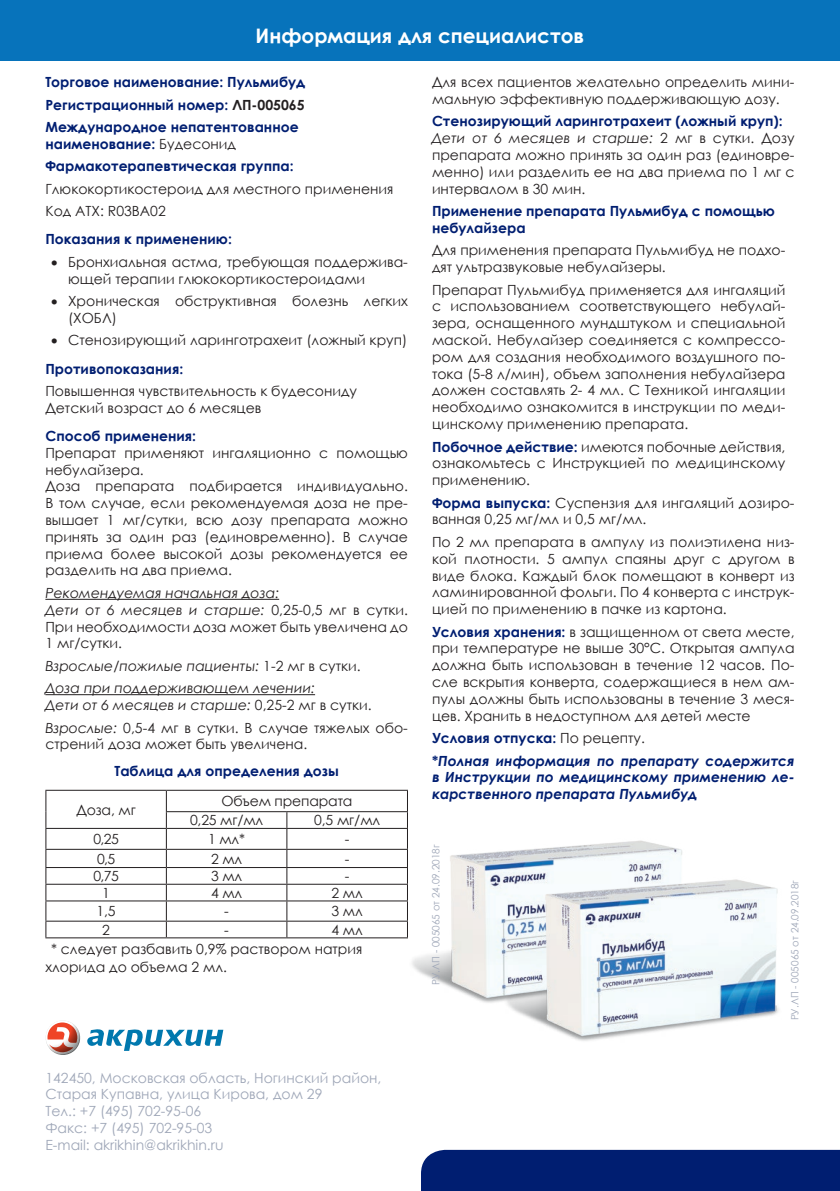
<style>
.page{position:relative;width:840px;height:1191px;background:#fff}
.page>*{position:absolute;margin:0;border:0;box-sizing:border-box;transform-origin:0 0}
.Body_Text_3{font:700 20px "Century Gothic";color:#fff}
.t1{font:14px/16.8px "Century Gothic";color:#231f20}
.Style6{font:700 14px/16.8px "Century Gothic";color:#001e71}
.t2{font:14px/16.8px "Century Gothic";color:#9fa7b8}
.t3{font:italic 14px "Century Gothic";color:#231f20}
.Style6-2{font:italic 700 14px/16.8px "Century Gothic";color:#001e71;text-align:justify}
.Body_Text_3-2{font:700 14px "Century Gothic";color:#001e71}
.Style16{font:700 14px "Century Gothic";color:#001e71}
.t4{font:10px "Century Gothic";color:#9fa7b8}
.s1{color:#231f20}
.s2{font-weight:400;color:#231f20}
.s3{font-style:italic}
.s4{font-style:normal}
.s5{font-weight:700;color:#001e71}
</style>
<div class="page">
<div style="left:0;top:0;width:839px;height:60px;background:#0773bb"></div>
<hr style="left:45px;top:599px;width:234px;height:1px;background:#231f20">
<hr style="left:45px;top:694px;width:270px;height:1px;background:#231f20">
<hr style="left:45px;top:789px;width:121px;height:1px;background:#231f20">
<hr style="left:166px;top:789px;width:121px;height:1px;background:#231f20">
<hr style="left:287px;top:789px;width:121px;height:1px;background:#231f20">
<hr style="left:166px;top:811px;width:121px;height:1px;background:#231f20">
<hr style="left:287px;top:811px;width:121px;height:1px;background:#231f20">
<hr style="left:45px;top:828px;width:121px;height:1px;background:#231f20">
<hr style="left:166px;top:828px;width:121px;height:1px;background:#231f20">
<hr style="left:287px;top:828px;width:121px;height:1px;background:#231f20">
<hr style="left:45px;top:849px;width:121px;height:1px;background:#231f20">
<hr style="left:166px;top:849px;width:121px;height:1px;background:#231f20">
<hr style="left:287px;top:849px;width:121px;height:1px;background:#231f20">
<hr style="left:45px;top:867px;width:121px;height:1px;background:#231f20">
<hr style="left:166px;top:867px;width:121px;height:1px;background:#231f20">
<hr style="left:287px;top:867px;width:121px;height:1px;background:#231f20">
<hr style="left:45px;top:883px;width:121px;height:1px;background:#231f20">
<hr style="left:166px;top:883px;width:121px;height:1px;background:#231f20">
<hr style="left:287px;top:883px;width:121px;height:1px;background:#231f20">
<hr style="left:45px;top:900px;width:121px;height:1px;background:#231f20">
<hr style="left:166px;top:900px;width:121px;height:1px;background:#231f20">
<hr style="left:287px;top:900px;width:121px;height:1px;background:#231f20">
<hr style="left:45px;top:920px;width:121px;height:1px;background:#231f20">
<hr style="left:166px;top:920px;width:121px;height:1px;background:#231f20">
<hr style="left:287px;top:920px;width:121px;height:1px;background:#231f20">
<hr style="left:45px;top:937px;width:121px;height:1px;background:#231f20">
<hr style="left:166px;top:937px;width:121px;height:1px;background:#231f20">
<hr style="left:287px;top:937px;width:121px;height:1px;background:#231f20">
<svg style="left:45px;top:790px;width:1px;height:147px"></svg>
<svg style="left:166px;top:790px;width:1px;height:147px"></svg>
<svg style="left:286px;top:812px;width:1px;height:125px"></svg>
<svg style="left:407px;top:790px;width:1px;height:25px"></svg>
<img style="left:357px;top:815px;width:325px;height:173px">
<img style="left:452px;top:853px;width:327px;height:188px">
<svg style="left:45px;top:1020px;width:179px;height:35px"></svg>
<div style="left:421px;top:1149px;width:418px;height:42px;background:#001e71"></div>
<p class="Body_Text_3" style="left:255px;top:21px;width:330px">Информация для специалистов</p>
<p class="Body_Text_3-2" style="left:45px;top:71px;width:261px">Торговое наименование: Пульмибуд</p>
<p class="Style6" style="left:45px;top:95px;width:260px">Регистрационный номер: <span class="s1">ЛП-005065</span></p>
<p class="Style6" style="left:45px;top:118px;width:255px">Международное непатентованное наименование: <span class="s2">Будесонид</span></p>
<p class="Style6" style="left:45px;top:157px;width:249px">Фармакотерапевтическая группа:</p>
<p class="t1" style="left:45px;top:180px;width:349px">Глюкокортикостероид для местного применения</p>
<p class="t1" style="left:45px;top:203px;width:122px">Код АТХ: R03BA02</p>
<p class="Style6" style="left:45px;top:230px;width:188px">Показания к применению:</p>
<p class="t1" style="left:68px;top:253px;width:341px;text-indent:-17px">• Бронхиальная астма, требующая поддержива&shy;ющей терапии глюкокортикостероидами</p>
<p class="t1" style="left:68px;top:292px;width:341px;text-indent:-17px">• Хроническая обструктивная болезнь легких (ХОБЛ)</p>
<p class="t1" style="left:51px;top:332px;width:357px">• Стенозирующий ларинготрахеит (ложный круп)</p>
<p class="Style6" style="left:45px;top:359px;width:139px">Противопоказания:</p>
<p class="t1" style="left:45px;top:382px;width:313px">Повышенная чувствительность к будесониду</p>
<p class="t1" style="left:45px;top:399px;width:217px">Детский возраст до 6 месяцев</p>
<p class="Style6" style="left:45px;top:427px;width:152px">Способ применения:</p>
<p class="t1" style="left:45px;top:444px;width:364px">Препарат применяют ингаляционно с помощью небулайзера.</p>
<p class="t1" style="left:45px;top:478px;width:364px;text-align:justify">Доза препарата подбирается индивидуально.<br>В том случае, если рекомендуемая доза не пре&shy;вышает 1 мг/сутки, всю дозу препарата можно принять за один раз (единовременно). В случае приема более высокой дозы рекомендуется ее разделить на два приема.</p>
<p class="t3" style="left:45px;top:583px;width:235px">Рекомендуемая начальная доза:</p>
<p class="t1" style="left:45px;top:601px;width:364px;text-align:justify"><span class="s3">Дети от 6 месяцев и старше:</span> 0,25-0,5 мг в сутки.<br>При необходимости доза может быть увеличена до 1 мг/сутки.</p>
<p class="t3" style="left:45px;top:656px;width:316px">Взрослые/пожилые пациенты: <span class="s4">1-2 мг в сутки.</span></p>
<p class="t3" style="left:45px;top:678px;width:271px">Доза при поддерживающем лечении:</p>
<p class="t3" style="left:45px;top:695px;width:327px">Дети от 6 месяцев и старше: <span class="s4">0,25-2 мг в сутки.</span></p>
<p class="t1" style="left:45px;top:719px;width:364px"><span class="s3">Взрослые:</span> 0,5-4 мг в сутки. В случае тяжелых обо&shy;стрений доза может быть увеличена.</p>
<p class="Style6" style="left:114px;top:762px;width:226px">Таблица для определения дозы</p>
<p class="t1" style="left:76px;top:801px;width:61px">Доза, мг</p>
<p class="t1" style="left:221px;top:792px;width:132px">Объем препарата</p>
<p class="t1" style="left:190px;top:811px;width:75px">0,25 мг/мл</p>
<p class="t1" style="left:314px;top:811px;width:68px">0,5 мг/мл</p>
<p class="t1" style="left:93px;top:830px;width:27px">0,25</p>
<p class="t1" style="left:208px;top:830px;width:39px">1 мл*</p>
<p class="t1" style="left:344px;top:830px;width:6px">-</p>
<p class="t1" style="left:97px;top:850px;width:19px">0,5</p>
<p class="t1" style="left:211px;top:850px;width:33px">2 мл</p>
<p class="t1" style="left:344px;top:850px;width:6px">-</p>
<p class="t1" style="left:93px;top:867px;width:27px">0,75</p>
<p class="t1" style="left:211px;top:867px;width:33px">3 мл</p>
<p class="t1" style="left:344px;top:867px;width:6px">-</p>
<p class="t1" style="left:102px;top:884px;width:9px">1</p>
<p class="t1" style="left:211px;top:884px;width:33px">4 мл</p>
<p class="t1" style="left:331px;top:884px;width:33px">2 мл</p>
<p class="t1" style="left:96px;top:902px;width:21px">1,5</p>
<p class="t1" style="left:224px;top:902px;width:6px">-</p>
<p class="t1" style="left:331px;top:902px;width:33px">3 мл</p>
<p class="t1" style="left:102px;top:921px;width:9px">2</p>
<p class="t1" style="left:224px;top:921px;width:6px">-</p>
<p class="t1" style="left:331px;top:921px;width:33px">4 мл</p>
<p class="t1" style="left:45px;top:939px;width:318px;line-height:18px;text-indent:6px">* следует разбавить 0,9% раствором натрия хлорида до объема 2 мл.</p>
<p class="t2" style="left:45px;top:1069px;width:337px">142450, Московская область, Ногинский район,<br>Старая Купавна, улица Кирова, дом 29</p>
<p class="t2" style="left:45px;top:1102px;width:179px">Тел.: +7 (495) 702-95-06<br>Факс: +7 (495) 702-95-03<br>E-mail: akrikhin@akrikhin.ru</p>
<p class="t1" style="left:432px;top:73px;width:364px">Для всех пациентов желательно определить мини&shy;мальную эффективную поддерживающую дозу.</p>
<p class="Style6" style="left:432px;top:112px;width:352px">Стенозирующий ларинготрахеит (ложный круп):</p>
<p class="t1" style="left:432px;top:129px;width:364px;text-align:justify"><span class="s3">Дети от 6 месяцев и старше:</span> 2 мг в сутки. Дозу препарата можно принять за один раз (единовре&shy;менно) или разделить ее на два приема по 1 мг с интервалом в 30 мин.</p>
<p class="Style6" style="left:432px;top:202px;width:344px">Применение препарата Пульмибуд с помощью небулайзера</p>
<p class="t1" style="left:432px;top:242px;width:355px">Для применения препарата Пульмибуд не подхо&shy;дят ультразвуковые небулайзеры.</p>
<p class="t1" style="left:432px;top:281px;width:355px;text-align:justify">Препарат Пульмибуд применяется для ингаляций с использованием соответствующего небулай&shy;зера, оснащенного мундштуком и специальной маской. Небулайзер соединяется с компрессо&shy;ром для создания необходимого воздушного по&shy;тока (5-8 л/мин), объем заполнения небулайзера должен составлять 2- 4 мл. С Техникой ингаляции необходимо ознакомится в инструкции по меди&shy;цинскому применению препарата.</p>
<p class="t1" style="left:432px;top:438px;width:355px;text-align:justify"><span class="s5">Побочное действие:</span> имеются побочные действия, ознакомьтесь с Инструкцией по медицинскому применению.</p>
<p class="t1" style="left:432px;top:494px;width:364px"><span class="s5">Форма выпуска:</span> Суспензия для ингаляций дозиро&shy;ванная 0,25 мг/мл и 0,5 мг/мл.</p>
<p class="t1" style="left:432px;top:533px;width:364px;text-align:justify">По 2 мл препарата в ампулу из полиэтилена низ&shy;кой плотности. 5 ампул спаяны друг с другом в виде блока. Каждый блок помещают в конверт из ламинированной фольги. По 4 конверта с инструк&shy;цией по применению в пачке из картона.</p>
<p class="t1" style="left:432px;top:623px;width:364px;text-align:justify"><span class="s5">Условия хранения:</span> в защищенном от света месте, при температуре не выше 30°С. Открытая ампула должна быть использован в течение 12 часов. По&shy;сле вскрытия конверта, содержащиеся в нем ам&shy;пулы должны быть использованы в течение 3 меся&shy;цев. Хранить в недоступном для детей месте</p>
<p class="Style16" style="left:432px;top:727px;width:214px">Условия отпуска: <span class="s2">По рецепту.</span></p>
<p class="Style6-2" style="left:432px;top:751px;width:364px"><span class="s4">*</span>Полная информация по препарату содержится в Инструкции по медицинскому применению ле&shy;карственного препарата Пульмибуд</p>
<p class="t4" style="left:428px;top:985px;width:142px;rotate:-90deg">РУ.ЛП - 005065 от 24.09.2018г</p>
<p class="t4" style="left:787px;top:1020px;width:142px;rotate:-90deg">РУ.ЛП - 005065 от 24.09.2018г</p>
</div>
